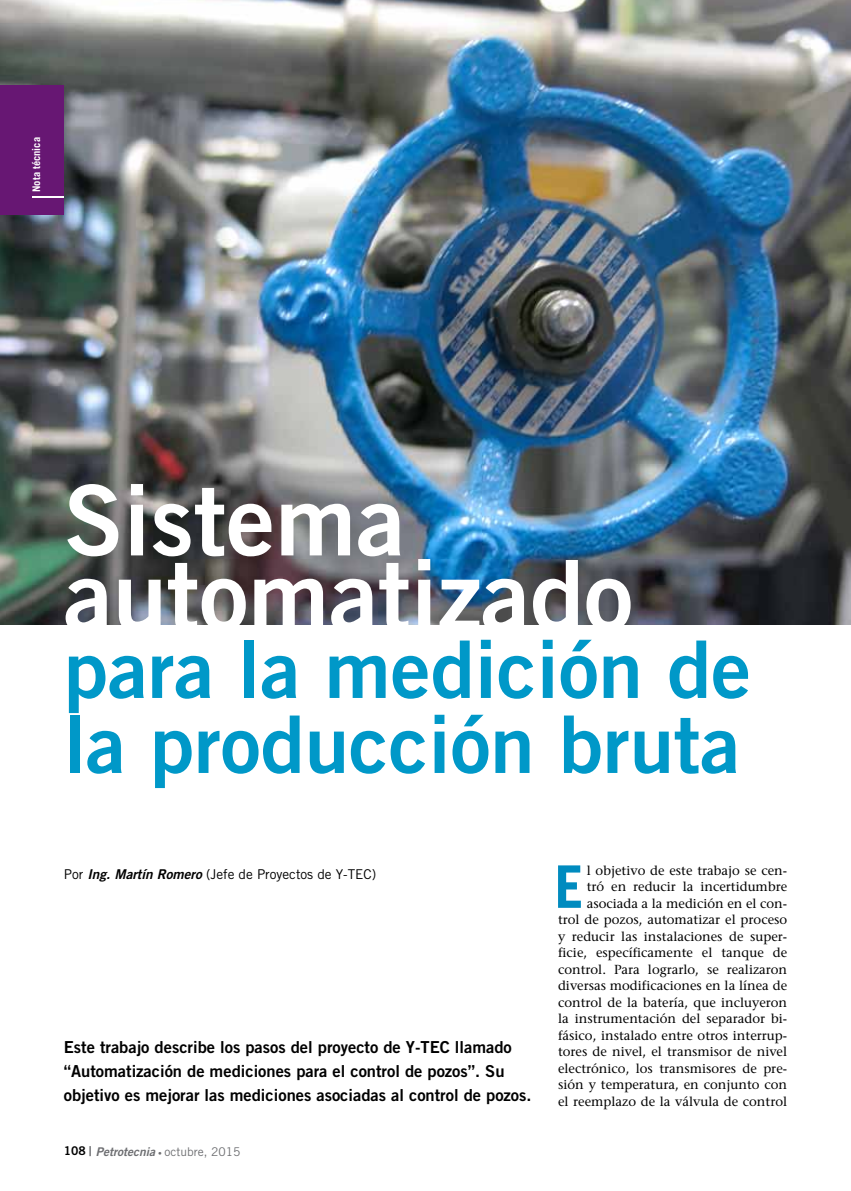
<style>
.page{position:relative;width:851px;height:1191px;background:#fff}
.page>*{position:absolute;margin:0;border:0;box-sizing:border-box;transform-origin:0 0}
.t1{font:97.5px/75px "Trade Gothic Bold Two";color:#fff}
.t2{font:79.5px/75px "Trade Gothic Bold Two";color:#0098c8}
.t3{font:700 58.8px "Trade Gothic";color:#008bbf}
.t4{font:16.5px/24px "Trade Gothic Bold Two";color:#000}
.t5{font:13.5px "Trade Gothic";color:#000}
.t6{font:13.05px/16.5px "Stone Serif";color:#000;text-align:right}
.t7{font:12px "Trade Gothic";color:#6d6e71}
.t8{font:700 10.5px "Trade Gothic";color:#fff}
.s1{font-family:"Trade Gothic Bold Two";font-style:italic}
.s2{font-family:"Trade Gothic Bold Two";color:#000}
.s3{font-family:"Trade Gothic Bold Two";font-size:13.5px}
.s4{font-family:"Trade Gothic Bold Two";font-size:7.5px}
</style>
<div class="page">
<img style="left:0;top:0;width:850px;height:624px">
<div style="left:0;top:85px;width:64px;height:129px;background:#671773"></div>
<hr style="left:32px;top:197px;width:32px;height:1px;background:#fff">
<p class="t8" style="left:30px;top:192px;width:56px;rotate:-90deg">Nota técnica</p>
<h1 class="t1" style="left:64px;top:481px;width:570px">Sistema automatizado</h1>
<h2 class="t2" style="left:64px;top:630px;width:688px">para la medición de la producción bruta</h2>
<p class="t6" style="left:558px;top:862px;width:230px">l objetivo de este trabajo se cen-<br>tró en reducir la incertidumbre asociada a la medición en el con-<br>trol de pozos, automatizar el proceso y reducir las instalaciones de super&shy;ficie, específicamente el tanque de control. Para lograrlo, se realizaron diversas modificaciones en la línea de control de la batería, que incluyeron la instrumentación del separador bi&shy;fásico, instalado entre otros interrup&shy;tores de nivel, el transmisor de nivel electrónico, los transmisores de pre&shy;sión y temperatura, en conjunto con el reemplazo de la válvula de control</p>
<p class="t5" style="left:64px;top:865px;width:314px">Por <span class="s1">Ing. Martín Romero</span> (Jefe de Proyectos de Y-TEC)</p>
<h3 class="t3" style="left:554px;top:850px;width:31px">E</h3>
<p class="t4" style="left:64px;top:1035px;width:469px">Este trabajo describe los pasos del proyecto de Y-TEC llamado “Automatización de mediciones para el control de pozos”. Su objetivo es mejorar las mediciones asociadas al control de pozos.</p>
<p class="t7" style="left:64px;top:1144px;width:178px"><span class="s2">108</span> <span class="s3">|</span> <span class="s1">Petrotecnia</span> <span class="s4">•</span> octubre, 2015</p>
</div>
